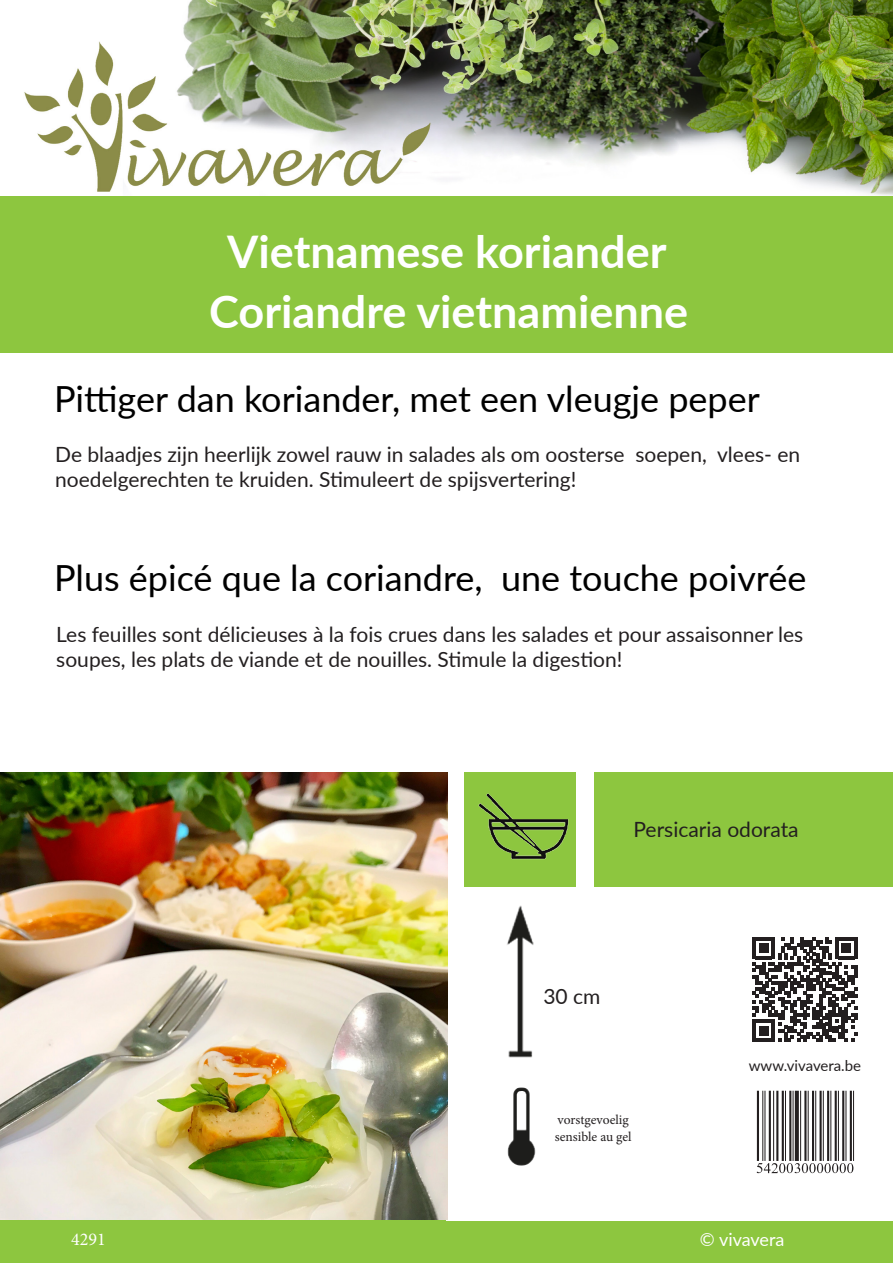
<style>
.page{position:relative;width:893px;height:1263px;background:#fff}
.page>*{position:absolute;margin:0;border:0;box-sizing:border-box;transform-origin:0 0}
.t1{font:700 45px "Lato";color:#fff}
.t2{font:36px "Lato";color:#000}
.t3{font:21px/25.2px "Lato";color:#231f20}
.t4{font:18px "Lato";letter-spacing:-.01em;color:#fff}
.t5{font:18px "Minion Pro";color:#fff}
.t6{font:15px "Lato";color:#231f20}
.t7{font:13.5px "Minion Pro";letter-spacing:-.005em;color:#231f20}
</style>
<div class="page">
<img style="left:0;top:0;width:893px;height:197px">
<div style="left:0;top:197px;width:893px;height:1066px;background:#8dc63f"></div>
<div style="left:0;top:353px;width:893px;height:419px;background:#fff"></div>
<div style="left:446px;top:887px;width:447px;height:333px;background:#fff"></div>
<div style="left:576px;top:772px;width:17px;height:138px;background:#fff"></div>
<img style="left:463px;top:777px;width:113px;height:98px">
<img style="left:0;top:772px;width:448px;height:447px">
<svg style="left:753px;top:937px;width:104px;height:105px"></svg>
<img style="left:507px;top:1087px;width:29px;height:79px">
<img style="left:507px;top:905px;width:27px;height:152px">
<p class="t1" style="left:227px;top:218px;width:441px">Vietnamese koriander</p>
<p class="t1" style="left:209px;top:278px;width:480px">Coriandre vietnamienne</p>
<p class="t2" style="left:54px;top:373px;width:707px">Pittiger dan koriander, met een vleugje peper</p>
<p class="t3" style="left:55px;top:441px;width:746px">De blaadjes zijn heerlijk zowel rauw in salades als om oosterse soepen, vlees- en noedelgerechten te kruiden. Stimuleert de spijsvertering!</p>
<p class="t2" style="left:54px;top:552px;width:754px">Plus épicé que la coriandre, une touche poivrée</p>
<p class="t3" style="left:56px;top:621px;width:749px">Les feuilles sont délicieuses à la fois crues dans les salades et pour assaisonner les soupes, les plats de viande et de nouilles. Stimule la digestion!</p>
<p class="t3" style="left:633px;top:815px;width:167px">Persicaria odorata</p>
<p class="t3" style="left:543px;top:982px;width:59px">30 cm</p>
<p class="t6" style="left:749px;top:1055px;width:114px">www.vivavera.be</p>
<p class="t7" style="left:558px;top:1111px;width:73px">vorstgevoelig</p>
<p class="t7" style="left:555px;top:1127px;width:78px">sensible au gel</p>
<p class="t5" style="left:71px;top:1227px;width:36px">4291</p>
<p class="t4" style="left:700px;top:1227px;width:86px">© vivavera</p>
</div>
